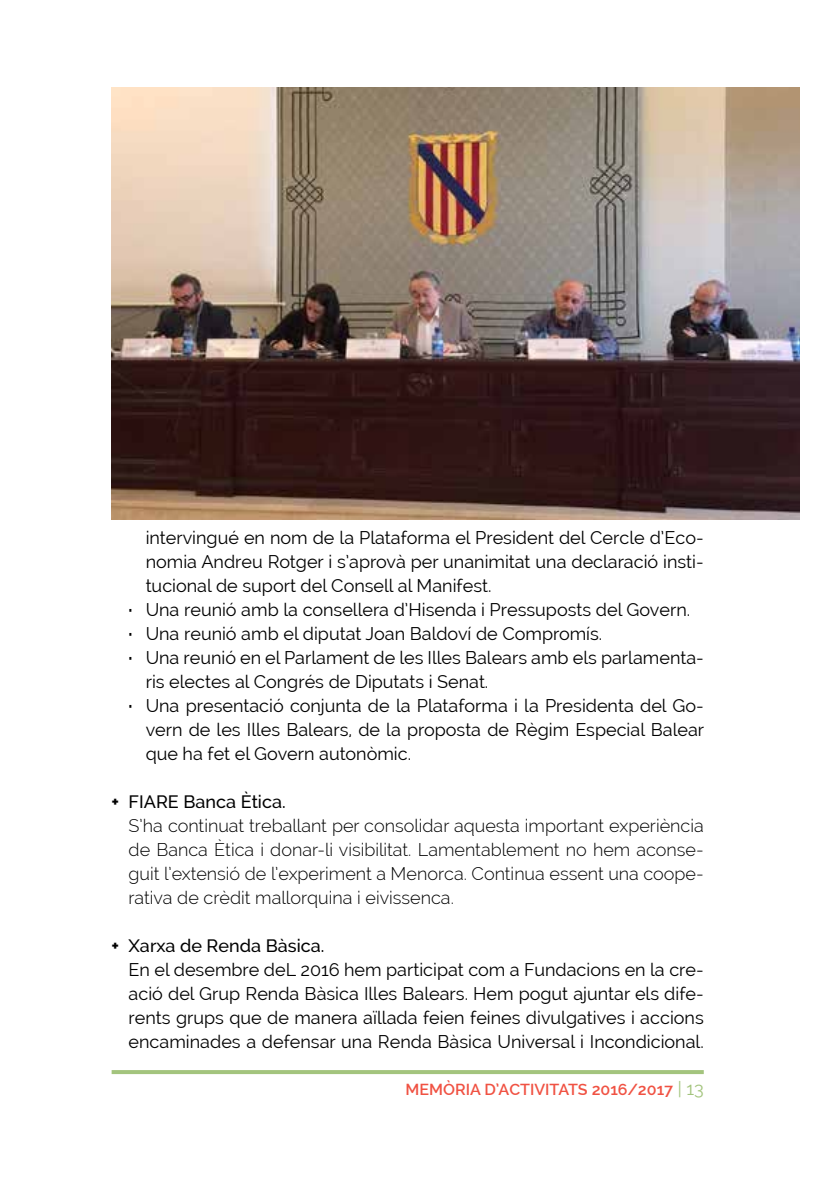
<style>
.page{position:relative;width:840px;height:1191px;background:#fff}
.page>*{position:absolute;margin:0;border:0;box-sizing:border-box;transform-origin:0 0}
.t1{font:18px/24px "Raleway";color:#000}
.t2{font:300 18px/24px "Raleway";color:#000}
.t3{font:600 16px "Raleway";color:#f05243}
.s1{font-weight:700}
.s2{font-weight:500}
.s3{font-weight:400;font-size:18px;color:#a3c47d}
</style>
<div class="page">
<hr style="left:111px;top:1070px;width:592px;height:4px;background:#a3c47d">
<img style="left:111px;top:88px;width:688px;height:432px">
<p class="t1" style="left:146px;top:525px;width:559px">intervingué en nom de la Plataforma el President del Cercle d’Eco-</p>
<p class="t1" style="left:146px;top:549px;width:559px">nomia Andreu Rotger i s’aprovà per unanimitat una declaració insti-</p>
<p class="t1" style="left:146px;top:573px;width:347px">tucional de suport del Consell al Manifest.</p>
<p class="t1" style="left:129px;top:597px;width:562px"><span class="s1">·</span> Una reunió amb la consellera d’Hisenda i Pressuposts del Govern.</p>
<p class="t1" style="left:129px;top:621px;width:475px"><span class="s1">·</span> Una reunió amb el diputat Joan Baldoví de Compromís.</p>
<p class="t1" style="left:129px;top:645px;width:576px"><span class="s1">·</span> Una reunió en el Parlament de les Illes Balears amb els parlamenta-</p>
<p class="t1" style="left:146px;top:669px;width:344px">ris electes al Congrés de Diputats i Senat.</p>
<p class="t1" style="left:129px;top:693px;width:576px"><span class="s1">·</span> Una presentació conjunta de la Plataforma i la Presidenta del Go-</p>
<p class="t1" style="left:146px;top:717px;width:559px">vern de les Illes Balears, de la proposta de Règim Especial Balear</p>
<p class="t1" style="left:146px;top:741px;width:267px">que ha fet el Govern autonòmic.</p>
<p class="t2" style="left:129px;top:789px;width:576px;text-indent:-17px"><span class="s1">+</span> <span class="s2">FIARE Banca Ètica.<br></span>S’ha continuat treballant per consolidar aquesta important experiència de Banca Ètica i donar-li visibilitat. Lamentablement no hem aconse&shy;guit l’extensió de l’experiment a Menorca. Continua essent una coope&shy;rativa de crèdit mallorquina i eivissenca.</p>
<p class="t1" style="left:129px;top:933px;width:576px;text-indent:-17px"><span class="s1">+</span> <span class="s2">Xarxa de Renda Bàsica.<br></span>En el desembre deL 2016 hem participat com a Fundacions en la cre&shy;ació del Grup Renda Bàsica Illes Balears. Hem pogut ajuntar els dife&shy;rents grups que de manera aïllada feien feines divulgatives i accions encaminades a defensar una Renda Bàsica Universal i Incondicional.</p>
<p class="t3" style="left:405px;top:1079px;width:299px">MEMÒRIA D’ACTIVITATS 2016/2017 <span class="s3">| 13</span></p>
</div>
